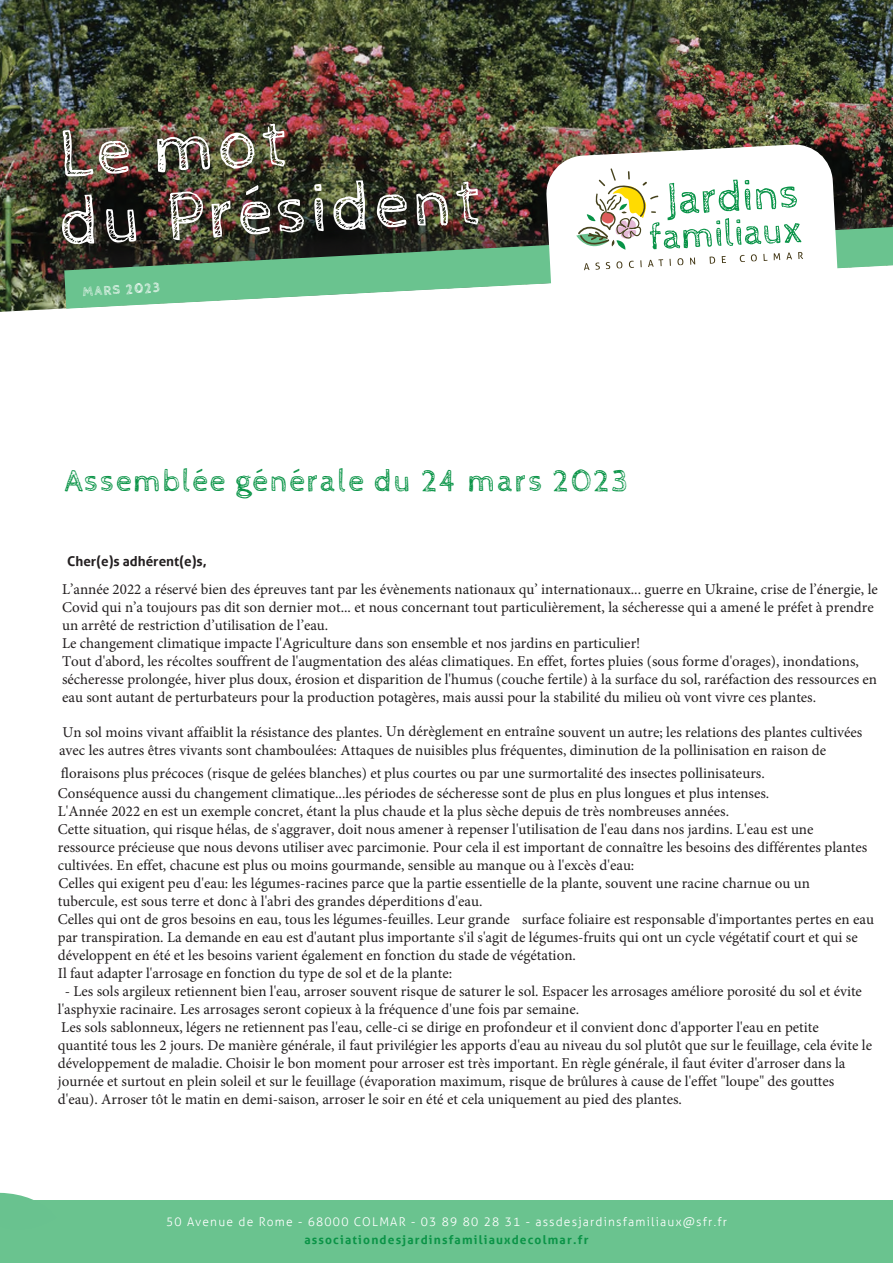
<style>
.page{position:relative;width:893px;height:1263px;background:#fff}
.page>*{position:absolute;margin:0;border:0;box-sizing:border-box;transform-origin:0 0}
.t1{font:69.6px "Cabin Sketch";color:#fff}
.t2{font:31.5px "Cabin Sketch";letter-spacing:.05em;color:#0a9447}
.t3{font:15px/18px "Minion Pro";color:#221e1f}
.t4{font:700 13.5px "Aller";color:#231f20}
.t5{font:700 13.5px "Cabin Sketch";color:#fff}
.t6{font:300 12px/18px "Aller";letter-spacing:.1em;color:#fff;text-align:center}
.s1{font-weight:700;color:#0a9447}
</style>
<div class="page">
<img style="left:0;top:0;width:893px;height:312px">
<div style="left:0;top:1201px;width:893px;height:62px;background:#6ac38f"></div>
<div style="left:36px;top:193px;width:857px;height:114px;background:#231f20;opacity:.5"></div>
<svg style="left:64px;top:227px;width:829px;height:82px;fill:#6ac38f"></svg>
<div style="left:49px;top:110px;width:249px;height:80px;background:#231f20;opacity:.75"></div>
<div style="left:48px;top:167px;width:444px;height:91px;background:#231f20;opacity:.75"></div>
<svg style="left:545px;top:143px;width:294px;height:169px"></svg>
<svg style="left:576px;top:168px;width:227px;height:102px"></svg>
<svg style="left:177px;top:1200px;width:31px;height:1px"></svg>
<svg style="left:215px;top:1200px;width:15px;height:1px"></svg>
<svg style="left:0;top:1192px;width:56px;height:9px"></svg>
<p class="t1" style="left:58px;top:116px;width:229px;rotate:-3deg">Le mot</p>
<p class="t1" style="left:58px;top:185px;width:423px;rotate:-3deg">du Président</p>
<p class="t5" style="left:82px;top:284px;width:79px;rotate:-3deg">MARS 2023</p>
<h2 class="t2" style="left:65px;top:463px;width:565px">Assemblée générale du 24 mars 2023</h2>
<p class="t4" style="left:67px;top:553px;width:141px">Cher(e)s adhérent(e)s,</p>
<p class="t3" style="left:62px;top:581px;width:817px">L’année 2022 a réservé bien des épreuves tant par les évènements nationaux qu’ internationaux... guerre en Ukraine, crise de l’énergie, le Covid qui n’a toujours pas dit son dernier mot... et nous concernant tout particulièrement, la sécheresse qui a amené le préfet à prendre un arrêté de restriction d’utilisation de l’eau.<br>Le changement climatique impacte l'Agriculture dans son ensemble et nos jardins en particulier!<br>Tout d'abord, les récoltes souffrent de l'augmentation des aléas climatiques. En effet, fortes pluies (sous forme d'orages), inondations, sécheresse prolongée, hiver plus doux, érosion et disparition de l'humus (couche fertile) à la surface du sol, raréfaction des ressources en eau sont autant de perturbateurs pour la production potagères, mais aussi pour la stabilité du milieu où vont vivre ces plantes.</p>
<p class="t3" style="left:59px;top:723px;width:805px">Un sol moins vivant affaiblit la résistance des plantes. Un dérèglement en entraîne souvent un autre; les relations des plantes cultivées avec les autres êtres vivants sont chamboulées: Attaques de nuisibles plus fréquentes, diminution de la pollinisation en raison de</p>
<p class="t3" style="left:58px;top:763px;width:713px;line-height:20.4px">floraisons plus précoces (risque de gelées blanches) et plus courtes ou par une surmortalité des insectes pollinisateurs.<br>Conséquence aussi du changement climatique...les périodes de sécheresse sont de plus en plus longues et plus intenses.</p>
<p class="t3" style="left:58px;top:802px;width:818px">L'Année 2022 en est un exemple concret, étant la plus chaude et la plus sèche depuis de très nombreuses années.<br>Cette situation, qui risque hélas, de s'aggraver, doit nous amener à repenser l'utilisation de l'eau dans nos jardins. L'eau est une ressource précieuse que nous devons utiliser avec parcimonie. Pour cela il est important de connaître les besoins des différentes plantes cultivées. En effet, chacune est plus ou moins gourmande, sensible au manque ou à l'excès d'eau:<br>Celles qui exigent peu d'eau: les légumes-racines parce que la partie essentielle de la plante, souvent une racine charnue ou un<br>tubercule, est sous terre et donc à l'abri des grandes déperditions d'eau.<br>Celles qui ont de gros besoins en eau, tous les légumes-feuilles. Leur grande surface foliaire est responsable d'importantes pertes en eau par transpiration. La demande en eau est d'autant plus importante s'il s'agit de légumes-fruits qui ont un cycle végétatif court et qui se développent en été et les besoins varient également en fonction du stade de végétation.<br>Il faut adapter l'arrosage en fonction du type de sol et de la plante:</p>
<p class="t3" style="left:58px;top:982px;width:816px;text-indent:7px">- Les sols argileux retiennent bien l'eau, arroser souvent risque de saturer le sol. Espacer les arrosages améliore porosité du sol et évite l'asphyxie racinaire. Les arrosages seront copieux à la fréquence d'une fois par semaine.<br>Les sols sablonneux, légers ne retiennent pas l'eau, celle-ci se dirige en profondeur et il convient donc d'apporter l'eau en petite<br>quantité tous les 2 jours. De manière générale, il faut privilégier les apports d'eau au niveau du sol plutôt que sur le feuillage, cela évite le développement de maladie. Choisir le bon moment pour arroser est très important. En règle générale, il faut éviter d'arroser dans la journée et surtout en plein soleil et sur le feuillage (évaporation maximum, risque de brûlures à cause de l'effet "loupe" des gouttes d'eau). Arroser tôt le matin en demi-saison, arroser le soir en été et cela uniquement au pied des plantes.</p>
<p class="t6" style="left:166px;top:1212px;width:562px">50 Avenue de Rome - 68000 COLMAR - 03 89 80 28 31 - assdesjardinsfamiliaux@sfr.fr <span class="s1">associationdesjardinsfamiliauxdecolmar.fr</span></p>
</div>
